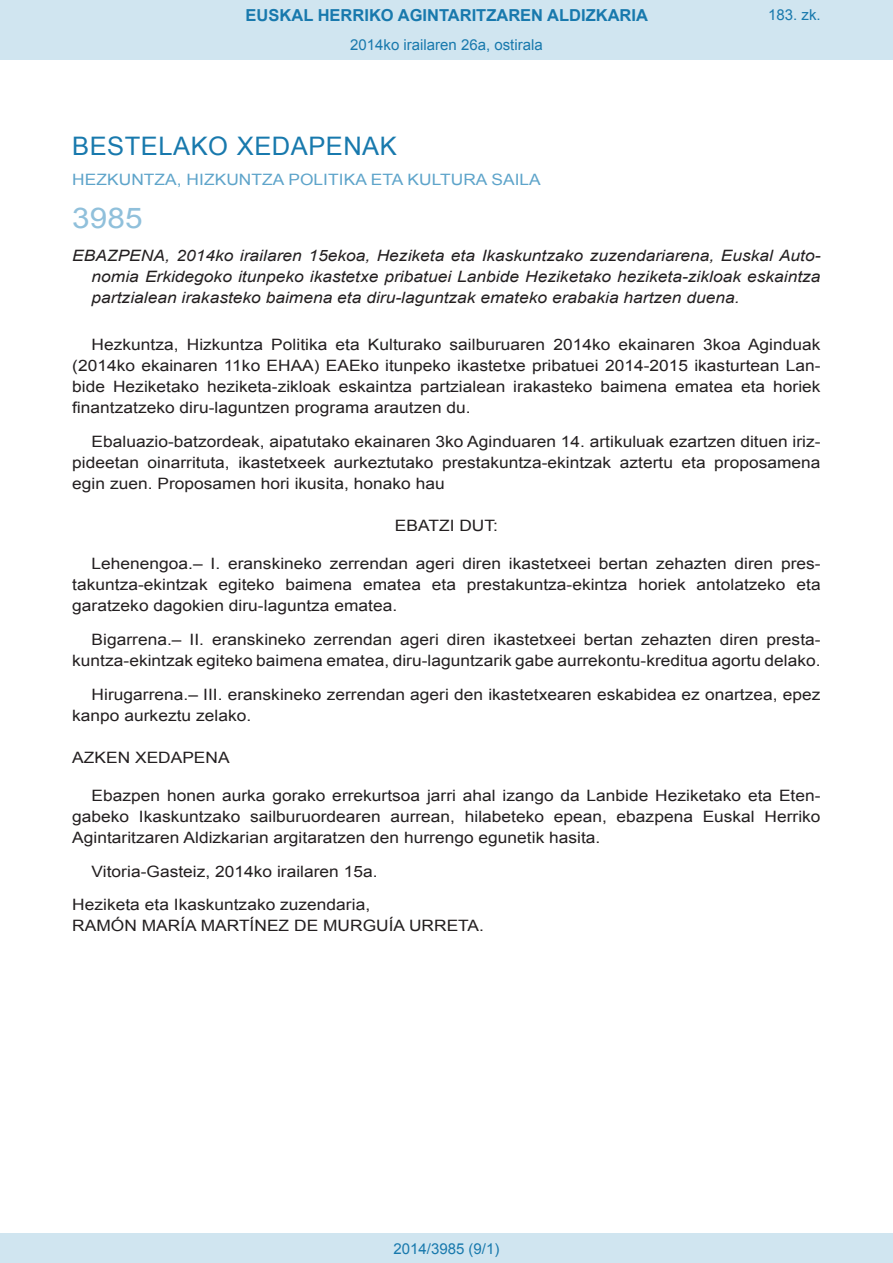
<style>
.page{position:relative;width:893px;height:1263px;background:#fff}
.page>*{position:absolute;margin:0;border:0;box-sizing:border-box;transform-origin:0 0}
.BOPVOrden{font:28.5px "Arial";color:#90c0db;scale:1.11 1}
.BOPVSeccion{font:25.5px "Arial";letter-spacing:.02em;color:#1879ad}
.t1{font:700 16.5px "Arial";color:#1879ad}
.BOPVDetalle{font:15.6px/21px "Arial";color:#231f20;text-align:justify;scale:1.11 1}
.BOPVTitulo{font:italic 15.6px/21px "Arial";color:#231f20;text-align:justify;scale:1.11 1}
.BOPVOrganismo{font:15.6px "Arial";letter-spacing:.005em;color:#5ea4ca;scale:1.11 1}
.BOPVFirmaLugFec{font:15.6px "Arial";color:#231f20;scale:1.11 1}
.BOPVFirmaPuesto{font:15.6px "Arial";color:#231f20;scale:1.11 1}
.BOPVFirmaNombre{font:15.6px "Arial";color:#231f20;scale:1.11 1}
.BOPVDisposicion{font:15.6px "Arial";color:#231f20;scale:1.11 1}
.BOPVClave{font:15.6px "Arial";color:#231f20;scale:1.11 1}
.Paginacion_Centro{font:15px "Arial";color:#1879ad}
</style>
<div class="page">
<div style="left:0;top:0;width:893px;height:60px;background:#d0e5f0"></div>
<div style="left:0;top:1233px;width:893px;height:30px;background:#d0e5f0"></div>
<p class="t1" style="left:246px;top:4px;width:404px">EUSKAL HERRIKO AGINTARITZAREN ALDIZKARIA</p>
<p class="Paginacion_Centro" style="left:350px;top:35px;width:194px">2014ko irailaren 26a, ostirala</p>
<p class="Paginacion_Centro" style="left:768px;top:5px;width:54px">183. zk.</p>
<p class="BOPVSeccion" style="left:72px;top:129px;width:326px">BESTELAKO XEDAPENAK</p>
<p class="BOPVOrganismo" style="left:72px;top:169px;width:424px">HEZKUNTZA, HIZKUNTZA POLITIKA ETA KULTURA SAILA</p>
<p class="BOPVOrden" style="left:72px;top:199px;width:65px">3985</p>
<p class="BOPVTitulo" style="left:92px;top:246px;width:658px;text-indent:-19px">EBAZPENA, 2014ko irailaren 15ekoa, Heziketa eta Ikaskuntzako zuzendariarena, Euskal Auto&shy;nomia Erkidegoko itunpeko ikastetxe pribatuei Lanbide Heziketako heziketa-zikloak eskaintza partzialean irakasteko baimena eta diru-laguntzak emateko erabakia hartzen duena.</p>
<p class="BOPVDetalle" style="left:72px;top:334px;width:676px;text-indent:19px">Hezkuntza, Hizkuntza Politika eta Kulturako sailburuaren 2014ko ekainaren 3koa Aginduak (2014ko ekainaren 11ko EHAA) EAEko itunpeko ikastetxe pribatuei 2014-2015 ikasturtean Lan&shy;bide Heziketako heziketa-zikloak eskaintza partzialean irakasteko baimena ematea eta horiek finantzatzeko diru-laguntzen programa arautzen du.</p>
<p class="BOPVDetalle" style="left:72px;top:431px;width:676px;text-indent:19px">Ebaluazio-batzordeak, aipatutako ekainaren 3ko Aginduaren 14. artikuluak ezartzen dituen iriz&shy;pideetan oinarrituta, ikastetxeek aurkeztutako prestakuntza-ekintzak aztertu eta proposamena egin zuen. Proposamen hori ikusita, honako hau</p>
<p class="BOPVClave" style="left:395px;top:515px;width:94px">EBATZI DUT:</p>
<p class="BOPVDetalle" style="left:72px;top:553px;width:676px;text-indent:19px">Lehenengoa.– I. eranskineko zerrendan ageri diren ikastetxeei bertan zehazten diren pres&shy;takuntza-ekintzak egiteko baimena ematea eta prestakuntza-ekintza horiek antolatzeko eta garatzeko dagokien diru-laguntza ematea.</p>
<p class="BOPVDetalle" style="left:72px;top:629px;width:676px;text-align:right">Bigarrena.– II. eranskineko zerrendan ageri diren ikastetxeei bertan zehazten diren presta&shy;kuntza-ekintzak egiteko baimena ematea, diru-laguntzarik gabe aurrekontu-kreditua agortu delako.</p>
<p class="BOPVDetalle" style="left:72px;top:684px;width:676px;text-indent:19px">Hirugarrena.– III. eranskineko zerrendan ageri den ikastetxearen eskabidea ez onartzea, epez kanpo aurkeztu zelako.</p>
<p class="BOPVDisposicion" style="left:72px;top:747px;width:143px">AZKEN XEDAPENA</p>
<p class="BOPVDetalle" style="left:72px;top:785px;width:676px;text-indent:19px">Ebazpen honen aurka gorako errekurtsoa jarri ahal izango da Lanbide Heziketako eta Eten&shy;gabeko Ikaskuntzako sailburuordearen aurrean, hilabeteko epean, ebazpena Euskal Herriko Agintaritzaren Aldizkarian argitaratzen den hurrengo egunetik hasita.</p>
<p class="BOPVFirmaLugFec" style="left:92px;top:861px;width:259px">Vitoria-Gasteiz, 2014ko irailaren 15a.</p>
<p class="BOPVFirmaPuesto" style="left:72px;top:895px;width:270px">Heziketa eta Ikaskuntzako zuzendaria,</p>
<p class="BOPVFirmaNombre" style="left:72px;top:916px;width:372px">RAMÓN MARÍA MARTÍNEZ DE MURGUÍA URRETA.</p>
<p class="Paginacion_Centro" style="left:393px;top:1238px;width:107px">2014/3985 (9/1)</p>
</div>
